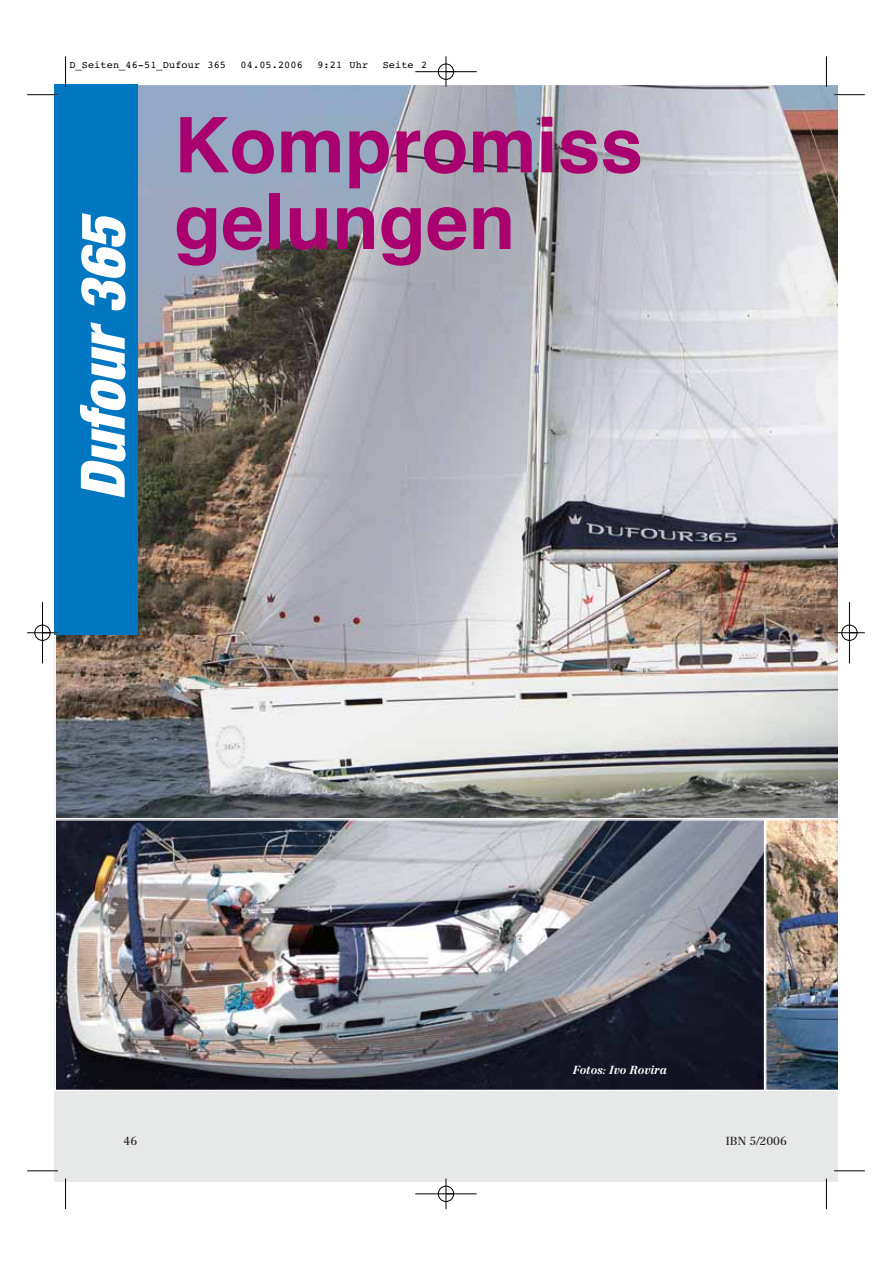
<style>
.page{position:relative;width:893px;height:1263px;background:#fff}
.page>*{position:absolute;margin:0;border:0;box-sizing:border-box;transform-origin:0 0}
.t1{font:700 76.65px/76.7px "Helvetica";color:#aa006f}
.t2{font:italic 900 condensed 61.35px "Helvetica Neue";color:#fff}
.t3{font:italic 700 11.55px "Centennial";letter-spacing:-.005em;color:#fff}
.t4{font:11.55px "Centennial";color:#231f20}
.t5{font:10.2px "Courier";letter-spacing:.01em;color:#000}
</style>
<div class="page">
<div style="left:55px;top:84px;width:782px;height:1098px;background:#e7e8e8"></div>
<img style="left:57px;top:821px;width:706px;height:268px">
<img style="left:55px;top:84px;width:782px;height:735px">
<div style="left:55px;top:819px;width:710px;height:272px;border:1px solid #fff"></div>
<img style="left:765px;top:819px;width:72px;height:272px">
<div style="left:55px;top:84px;width:83px;height:551px;background:#0077c0"></div>
<hr style="left:65px;top:56px;width:1px;height:31px;background:#000">
<hr style="left:27px;top:94px;width:31px;height:1px;background:#000">
<hr style="left:826px;top:56px;width:1px;height:31px;background:#000">
<hr style="left:834px;top:94px;width:30px;height:1px;background:#000">
<hr style="left:65px;top:1179px;width:1px;height:30px;background:#000">
<hr style="left:27px;top:1171px;width:31px;height:1px;background:#000">
<hr style="left:826px;top:1179px;width:1px;height:30px;background:#000">
<hr style="left:834px;top:1171px;width:30px;height:1px;background:#000">
<hr style="left:27px;top:632px;width:31px;height:1px;background:#fff">
<hr style="left:834px;top:632px;width:30px;height:1px;background:#fff">
<hr style="left:415px;top:71px;width:61px;height:1px;background:#000">
<hr style="left:415px;top:1194px;width:61px;height:1px;background:#000">
<hr style="left:42px;top:602px;width:1px;height:61px;background:#000">
<hr style="left:849px;top:602px;width:1px;height:61px;background:#000">
<hr style="left:445px;top:56px;width:1px;height:31px;background:#000">
<hr style="left:445px;top:1178px;width:1px;height:31px;background:#000">
<hr style="left:27px;top:633px;width:31px;height:1px;background:#000">
<hr style="left:834px;top:633px;width:30px;height:1px;background:#000">
<div style="left:438px;top:64px;width:16px;height:16px;border:1px solid #000;border-radius:50%"></div>
<div style="left:438px;top:1186px;width:16px;height:16px;border:1px solid #000;border-radius:50%"></div>
<div style="left:35px;top:625px;width:15px;height:16px;border:1px solid #000;border-radius:50%"></div>
<div style="left:841px;top:625px;width:16px;height:16px;border:1px solid #000;border-radius:50%"></div>
<p class="t5" style="left:69px;top:61px;width:158px">D_Seiten_46-51_Dufour 365</p>
<p class="t5" style="left:241px;top:61px;width:64px">04.05.2006</p>
<p class="t5" style="left:317px;top:61px;width:52px">9:21 Uhr</p>
<p class="t5" style="left:382px;top:61px;width:46px">Seite 2</p>
<h2 class="t2" style="left:81px;top:500px;width:289px;rotate:-90deg">Dufour 365</h2>
<h1 class="t1" style="left:174px;top:114px;width:470px">Kompromiss gelungen</h1>
<p class="t3" style="left:573px;top:1065px;width:95px">Fotos: Ivo Rovira</p>
<p class="t4" style="left:123px;top:1136px;width:15px">46</p>
<p class="t4" style="left:725px;top:1136px;width:63px">IBN 5/2006</p>
</div>
